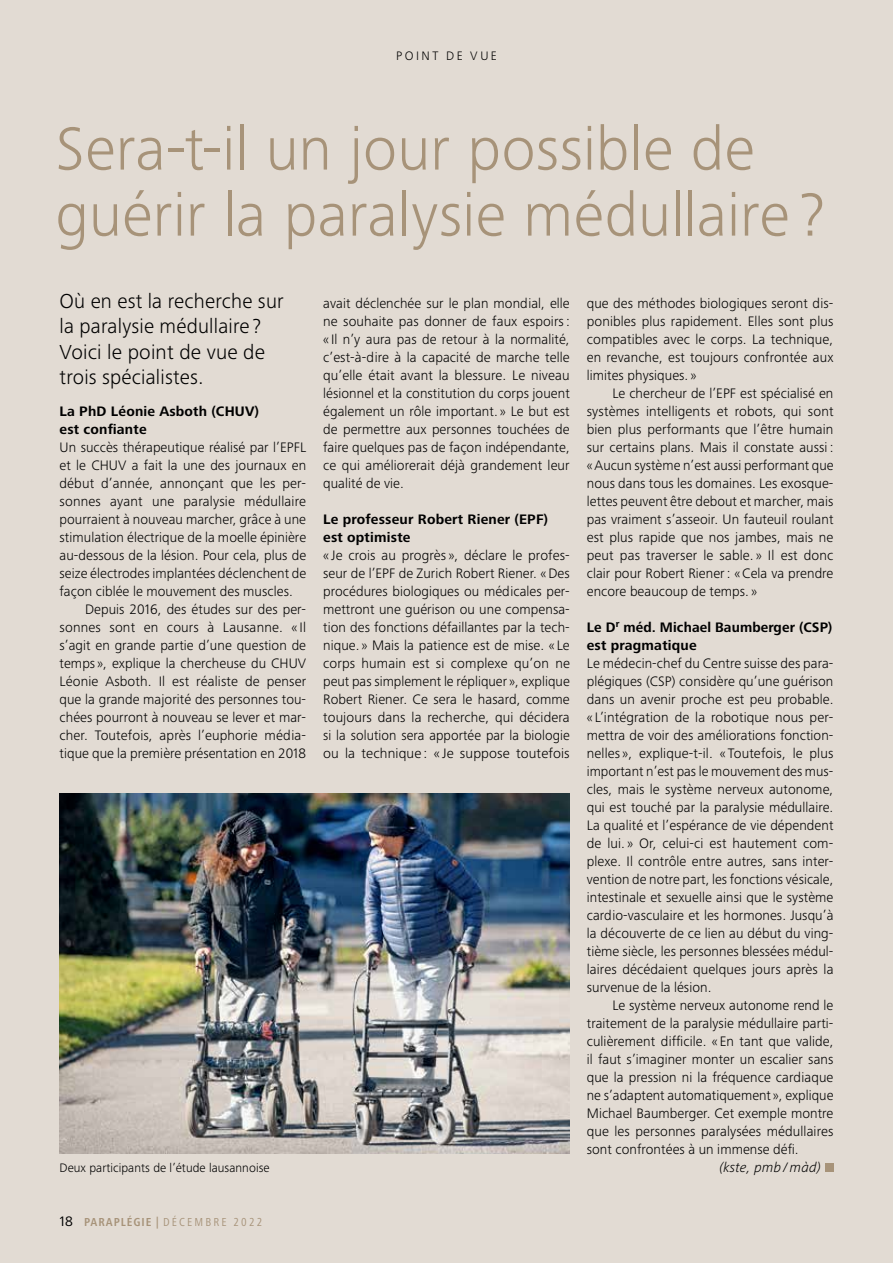
<style>
.page{position:relative;width:893px;height:1263px;background:#e2dbd3}
.page>*{position:absolute;margin:0;border:0;box-sizing:border-box;transform-origin:0 0}
.t1{font:300 63px/66px "Frutiger Next Pro";letter-spacing:.005em;color:#a79379}
.t2{font:300 21px/25.5px "Frutiger Next Pro";letter-spacing:.01em;color:#000}
.t3{font:300 14.25px/18px "Frutiger Next Pro";letter-spacing:.005em;color:#000;text-align:justify}
.t4{font:700 14.25px/18px "Frutiger Next Pro";letter-spacing:.015em;color:#000}
.t5{font:italic 300 14.25px "Frutiger Next Pro";letter-spacing:.015em;color:#000}
.t6{font:300 12.75px "Frutiger Next Pro";letter-spacing:.005em;color:#000}
.t7{font:300 12.75px "Frutiger Next Pro";letter-spacing:.195em;color:#000}
.t8{font:condensed 12px "Frutiger Next Pro";letter-spacing:.18em;color:#a79379}
.s1{font-stretch:normal;font-size:14.25px;color:#000}
.s2{font-weight:700}
</style>
<div class="page">
<img style="left:60px;top:794px;width:510px;height:360px">
<div style="left:824px;top:1163px;width:9px;height:9px;background:#a79379"></div>
<p class="t7" style="left:396px;top:48px;width:102px">POINT DE VUE</p>
<h1 class="t1" style="left:55px;top:116px;width:771px">Sera-t-il un jour possible de guérir la paralysie médullaire ?</h1>
<h2 class="t2" style="left:60px;top:288px;width:226px">Où en est la recherche sur la paralysie médullaire ?<br>Voici le point de vue de trois spécialistes.</h2>
<p class="t4" style="left:60px;top:402px;width:201px">La PhD Léonie Asboth (CHUV) est confiante</p>
<p class="t3" style="left:60px;top:438px;width:248px">Un succès thérapeutique réalisé par l’EPFL</p>
<p class="t3" style="left:60px;top:456px;width:248px">et le CHUV a fait la une des journaux en</p>
<p class="t3" style="left:60px;top:474px;width:248px">début d’année, annonçant que les per-</p>
<p class="t3" style="left:60px;top:492px;width:248px">sonnes ayant une paralysie médullaire</p>
<p class="t3" style="left:60px;top:510px;width:248px">pourraient à nouveau marcher, grâce à une</p>
<p class="t3" style="left:60px;top:528px;width:248px">stimulation électrique de la moelle épinière</p>
<p class="t3" style="left:60px;top:546px;width:248px">au-dessous de la lésion. Pour cela, plus de</p>
<p class="t3" style="left:60px;top:564px;width:248px">seize électrodes implantées déclenchent de</p>
<p class="t3" style="left:60px;top:582px;width:235px">façon ciblée le mouvement des muscles.</p>
<p class="t3" style="left:85px;top:600px;width:223px">Depuis 2016, des études sur des per-</p>
<p class="t3" style="left:60px;top:618px;width:248px">sonnes sont en cours à Lausanne. « Il</p>
<p class="t3" style="left:60px;top:636px;width:248px">s’agit en grande partie d’une question de</p>
<p class="t3" style="left:60px;top:654px;width:248px">temps », explique la chercheuse du CHUV</p>
<p class="t3" style="left:60px;top:672px;width:248px">Léonie Asboth. Il est réaliste de penser</p>
<p class="t3" style="left:60px;top:690px;width:248px">que la grande majorité des personnes tou-</p>
<p class="t3" style="left:60px;top:708px;width:248px">chées pourront à nouveau se lever et mar-</p>
<p class="t3" style="left:60px;top:726px;width:248px">cher. Toutefois, après l’euphorie média-</p>
<p class="t3" style="left:60px;top:744px;width:248px">tique que la première présentation en 2018</p>
<p class="t3" style="left:323px;top:294px;width:248px">avait déclenchée sur le plan mondial, elle ne souhaite pas donner de faux espoirs: « Il n’y aura pas de retour à la normalité, c’est-à-dire à la capacité de marche telle qu’elle était avant la blessure. Le niveau lésionnel et la constitution du corps jouent également un rôle important. » Le but est de permettre aux personnes touchées de faire quelques pas de façon indépendante, ce qui améliorerait déjà grandement leur qualité de vie.</p>
<p class="t4" style="left:323px;top:510px;width:226px">Le professeur Robert Riener (EPF) est optimiste</p>
<p class="t3" style="left:323px;top:546px;width:248px">« Je crois au progrès », déclare le profes&shy;seur de l’EPF de Zurich Robert Riener. «Des procédures biologiques ou médicales per&shy;mettront une guérison ou une compensa&shy;tion des fonctions défaillantes par la tech&shy;nique. » Mais la patience est de mise. « Le corps humain est si complexe qu’on ne peut pas simplement le répliquer », explique Robert Riener. Ce sera le hasard, comme toujours dans la recherche, qui décidera si la solution sera apportée par la biologie ou la technique : « Je suppose toutefois</p>
<p class="t3" style="left:587px;top:294px;width:248px">que des méthodes biologiques seront dis&shy;ponibles plus rapidement. Elles sont plus compatibles avec le corps. La technique, en revanche, est toujours confrontée aux limites physiques. »</p>
<p class="t3" style="left:587px;top:384px;width:248px;text-indent:26px">Le chercheur de l’EPF est spécialisé en systèmes intelligents et robots, qui sont bien plus performants que l’être humain sur certains plans. Mais il constate aussi : «Aucun système n’est aussi performant que nous dans tous les domaines. Les exosque&shy;lettes peuvent être debout et marcher, mais pas vraiment s’asseoir. Un fauteuil roulant est plus rapide que nos jambes, mais ne peut pas traverser le sable. » Il est donc clair pour Robert Riener: «Cela va prendre encore beaucoup de temps. »</p>
<p class="t4" style="left:587px;top:618px;width:247px">Le D<sup>r</sup> méd. Michael Baumberger (CSP) est pragmatique</p>
<p class="t3" style="left:587px;top:654px;width:248px">Le médecin-chef du Centre suisse des para&shy;plégiques (CSP) considère qu’une guérison dans un avenir proche est peu probable. « L’intégration de la robotique nous per&shy;mettra de voir des améliorations fonction&shy;nelles », explique-t-il. « Toutefois, le plus important n’est pas le mouvement des mus&shy;cles, mais le système nerveux autonome, qui est touché par la paralysie médullaire.<br>La qualité et l’espérance de vie dépendent de lui. » Or, celui-ci est hautement com&shy;plexe. Il contrôle entre autres, sans inter&shy;vention de notre part, les fonctions vésicale, intestinale et sexuelle ainsi que le système cardio-vasculaire et les hormones. Jusqu’à la découverte de ce lien au début du ving&shy;tième siècle, les personnes blessées médul&shy;laires décédaient quelques jours après la survenue de la lésion.</p>
<p class="t3" style="left:587px;top:996px;width:248px;text-indent:26px">Le système nerveux autonome rend le traitement de la paralysie médullaire parti&shy;culièrement difficile. « En tant que valide, il faut s’imaginer monter un escalier sans que la pression ni la fréquence cardiaque ne s’adaptent automatiquement », explique Michael Baumberger. Cet exemple montre que les personnes paralysées médullaires sont confrontées à un immense défi.</p>
<p class="t6" style="left:60px;top:1160px;width:212px">Deux participants de l’étude lausannoise</p>
<p class="t5" style="left:720px;top:1159px;width:103px">(kste, pmb /màd)</p>
<p class="t8" style="left:60px;top:1215px;width:204px"><span class="s1">18</span> <span class="s2">PARAPLÉGIE |</span> DÉCEMBRE 2022</p>
</div>
